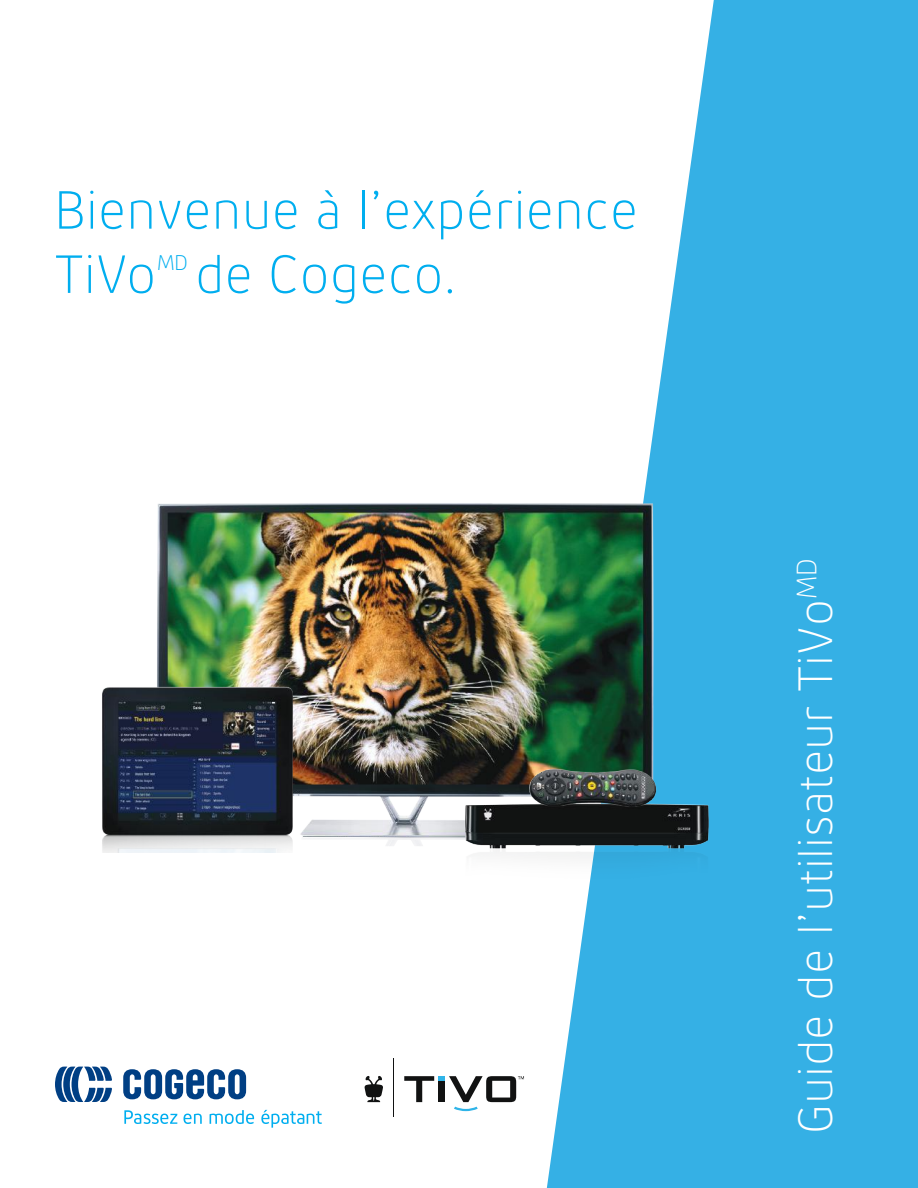
<style>
.page{position:relative;width:918px;height:1188px;background:#fff}
.page>*{position:absolute;margin:0;border:0;box-sizing:border-box;transform-origin:0 0}
.t1{font:300 53.55px/64.2px "Cogeco Sans";color:#00aeef}
.t2{font:300 48px "Cogeco Sans";color:#fff}
.t3{font:300 21.15px "Cogeco Sans";color:#00aeef}
</style>
<div class="page">
<svg style="left:547px;top:0;width:371px;height:1188px;fill:#35b0e5"></svg>
<svg style="left:404px;top:1076px;width:120px;height:35px"></svg>
<svg style="left:365px;top:1076px;width:18px;height:26px"></svg>
<hr style="left:393px;top:1058px;width:1px;height:59px;background:#111212">
<img style="left:106px;top:473px;width:589px;height:441px">
<img style="left:461px;top:787px;width:252px;height:112px">
<img style="left:102px;top:663px;width:212px;height:189px">
<img style="left:521px;top:761px;width:144px;height:55px">
<svg style="left:55px;top:1067px;width:57px;height:35px"></svg>
<svg style="left:123px;top:1069px;width:123px;height:30px"></svg>
<svg style="left:124px;top:1110px;width:53px;height:14px"></svg>
<svg style="left:183px;top:1114px;width:19px;height:10px"></svg>
<svg style="left:210px;top:1110px;width:44px;height:14px"></svg>
<svg style="left:261px;top:1110px;width:61px;height:18px"></svg>
<p class="t1" style="left:54px;top:177px;width:585px">Bienvenue à l’expérience<br>TiVo</p>
<p class="t3" style="left:157px;top:250px;width:33px">MD</p>
<p class="t1" style="left:195px;top:241px;width:263px">de Cogeco.</p>
<p class="t2" style="left:787px;top:1134px;width:577px;rotate:-90deg">Guide de l’utilisateur TiVo<sup>MD</sup></p>
</div>
